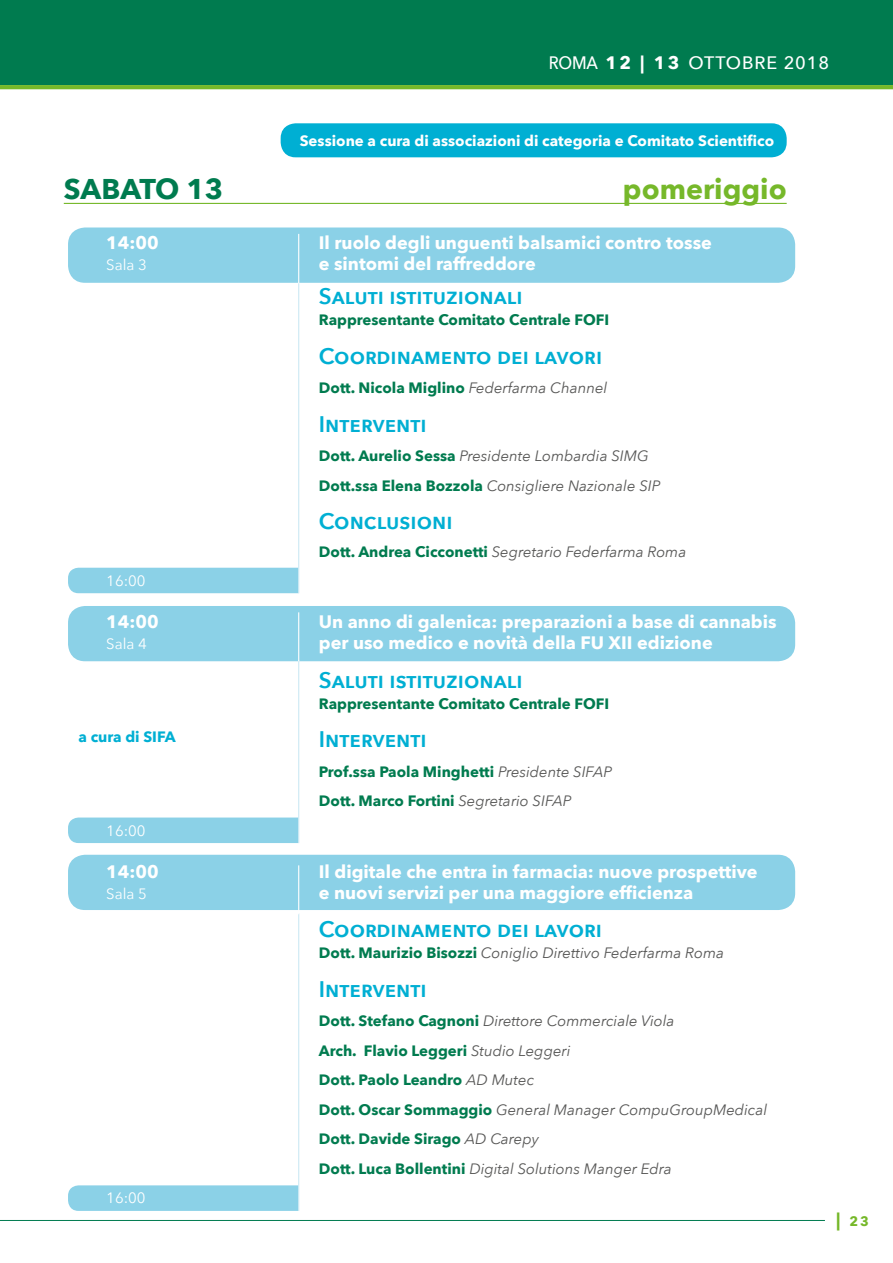
<style>
.page{position:relative;width:893px;height:1263px;background:#fff}
.page>*{position:absolute;margin:0;border:0;box-sizing:border-box;transform-origin:0 0}
.t1{font:700 28.5px "Avenir Next";color:#76b82a}
.t2{font:700 28.5px "Avenir Next";color:#007b4f}
.t3{font:600 22.5px "Avenir Next";color:#00afd3}
.t4{font:700 18px "Avenir Next";color:#fff}
.t5{font:500 18px "Avenir Next";letter-spacing:.05em;color:#fff;scale:.9 1}
.t6{font:italic 15px/29.5px "Avenir Next";color:#575756}
.t7{font:700 15px/29.5px "Avenir Next";color:#007b4f}
.t8{font:700 15px "Avenir Next";color:#fff}
.t9{font:15px "Avenir Next";color:#fff}
.t10{font:700 15px "Avenir Next";color:#00afd3}
.t11{font:700 13.5px "Avenir Next";color:#76b82a}
.s1{font-weight:700}
.s2{font-weight:400;font-style:italic;color:#575756}
.s3{font-weight:700;font-style:normal;color:#007b4f}
.s4{font-size:18px}
</style>
<div class="page">
<svg style="left:0;top:85px;width:893px;height:4px;background:#77b82c"></svg>
<div style="left:0;top:0;width:893px;height:85px;background:#007b4f"></div>
<hr style="left:0;top:1220px;width:825px;height:1px;background:#007b4f">
<div style="left:281px;top:123px;width:506px;height:34px;background:#00afd3;border-radius:15px"></div>
<div style="left:68px;top:227px;width:727px;height:56px;background:#8bd1e7;border-radius:17px"></div>
<div style="left:68px;top:606px;width:727px;height:55px;background:#8bd1e7;border-radius:17px"></div>
<div style="left:68px;top:855px;width:727px;height:55px;background:#8bd1e7;border-radius:17px"></div>
<div style="left:68px;top:568px;width:230px;height:25px;background:#8bd1e7"></div>
<div style="left:68px;top:817px;width:230px;height:26px;background:#8bd1e7"></div>
<svg style="left:68px;top:1185px;width:230px;height:26px;background:#8ed2e7"></svg>
<hr style="left:64px;top:203px;width:723px;height:1px;background:#76b82a">
<hr style="left:298px;top:283px;width:1px;height:310px;background:#cce9f4">
<hr style="left:298px;top:660px;width:1px;height:183px;background:#cce9f4">
<hr style="left:298px;top:913px;width:1px;height:298px;background:#cce9f4">
<hr style="left:298px;top:234px;width:1px;height:49px;background:#fff">
<hr style="left:298px;top:612px;width:1px;height:49px;background:#fff">
<hr style="left:298px;top:865px;width:1px;height:49px;background:#fff">
<p class="t5" style="left:549px;top:47px;width:313px">ROMA <span class="s1">12 | 13</span> OTTOBRE 2018</p>
<p class="t8" style="left:300px;top:128px;width:476px">Sessione a cura di associazioni di categoria e Comitato Scientifico</p>
<h1 class="t2" style="left:64px;top:164px;width:161px">SABATO 13</h1>
<h1 class="t1" style="left:623px;top:164px;width:165px">pomeriggio</h1>
<p class="t4" style="left:106px;top:227px;width:54px">14:00</p>
<p class="t4" style="left:319px;top:227px;width:394px">Il ruolo degli unguenti balsamici contro tosse</p>
<p class="t9" style="left:106px;top:252px;width:42px">Sala 3</p>
<p class="t4" style="left:319px;top:248px;width:218px">e sintomi del raffreddore</p>
<h2 class="t3" style="left:319px;top:277px;width:205px">Saluti istituzionali</h2>
<p class="t7" style="left:319px;top:305px;width:292px">Rappresentante Comitato Centrale FOFI</p>
<h2 class="t3" style="left:319px;top:337px;width:285px">Coordinamento dei lavori</h2>
<p class="t7" style="left:319px;top:373px;width:290px">Dott. Nicola Miglino <span class="s2">Federfarma Channel</span></p>
<h2 class="t3" style="left:319px;top:405px;width:109px">Interventi</h2>
<p class="t6" style="left:319px;top:441px;width:343px"><span class="s3">Dott. Aurelio Sessa</span> Presidente Lombardia SIMG<br><span class="s3">Dott.ssa Elena Bozzola</span> Consigliere Nazionale SIP</p>
<h2 class="t3" style="left:319px;top:502px;width:135px">Conclusioni</h2>
<p class="t6" style="left:319px;top:536px;width:369px"><span class="s3">Dott. Andrea Cicconetti</span> Segretario Federfarma Roma</p>
<p class="t9" style="left:106px;top:568px;width:41px">16:00</p>
<p class="t4" style="left:106px;top:606px;width:54px">14:00</p>
<p class="t4" style="left:319px;top:606px;width:459px">Un anno di galenica: preparazioni a base di cannabis</p>
<p class="t9" style="left:106px;top:631px;width:42px">Sala 4</p>
<p class="t4" style="left:319px;top:627px;width:395px">per uso medico e novità della FU XII edizione</p>
<h2 class="t3" style="left:319px;top:661px;width:205px">Saluti istituzionali</h2>
<p class="t7" style="left:319px;top:688px;width:292px">Rappresentante Comitato Centrale FOFI</p>
<h2 class="t3" style="left:319px;top:720px;width:109px">Interventi</h2>
<p class="t7" style="left:319px;top:757px;width:295px">Prof.ssa Paola Minghetti <span class="s2">Presidente SIFAP<br></span>Dott. Marco Fortini <span class="s2">Segretario SIFAP</span></p>
<p class="t9" style="left:106px;top:818px;width:41px">16:00</p>
<p class="t4" style="left:106px;top:856px;width:54px">14:00</p>
<p class="t4" style="left:319px;top:856px;width:440px">Il digitale che entra in farmacia: nuove prospettive</p>
<p class="t9" style="left:106px;top:881px;width:42px">Sala 5</p>
<p class="t4" style="left:319px;top:877px;width:376px">e nuovi servizi per una maggiore efficienza</p>
<h2 class="t3" style="left:319px;top:910px;width:285px">Coordinamento dei lavori</h2>
<p class="t6" style="left:319px;top:938px;width:407px"><span class="s3">Dott. Maurizio Bisozzi</span> Coniglio Direttivo Federfarma Roma</p>
<h2 class="t3" style="left:319px;top:970px;width:109px">Interventi</h2>
<p class="t6" style="left:319px;top:1006px;width:450px"><span class="s3">Dott. Stefano Cagnoni</span> Direttore Commerciale Viola<br><span class="s3">Arch. Flavio Leggeri</span> Studio Leggeri<br><span class="s3">Dott. Paolo Leandro</span> AD Mutec<br><span class="s3">Dott. Oscar Sommaggio</span> General Manager CompuGroupMedical <span class="s3">Dott. Davide Sirago</span> AD Carepy<br><span class="s3">Dott. Luca Bollentini</span> Digital Solutions Manger Edra</p>
<p class="t9" style="left:106px;top:1185px;width:41px">16:00</p>
<p class="t10" style="left:78px;top:724px;width:99px">a cura di SIFA</p>
<p class="t11" style="left:836px;top:1209px;width:34px"><span class="s4">|</span> 23</p>
</div>
